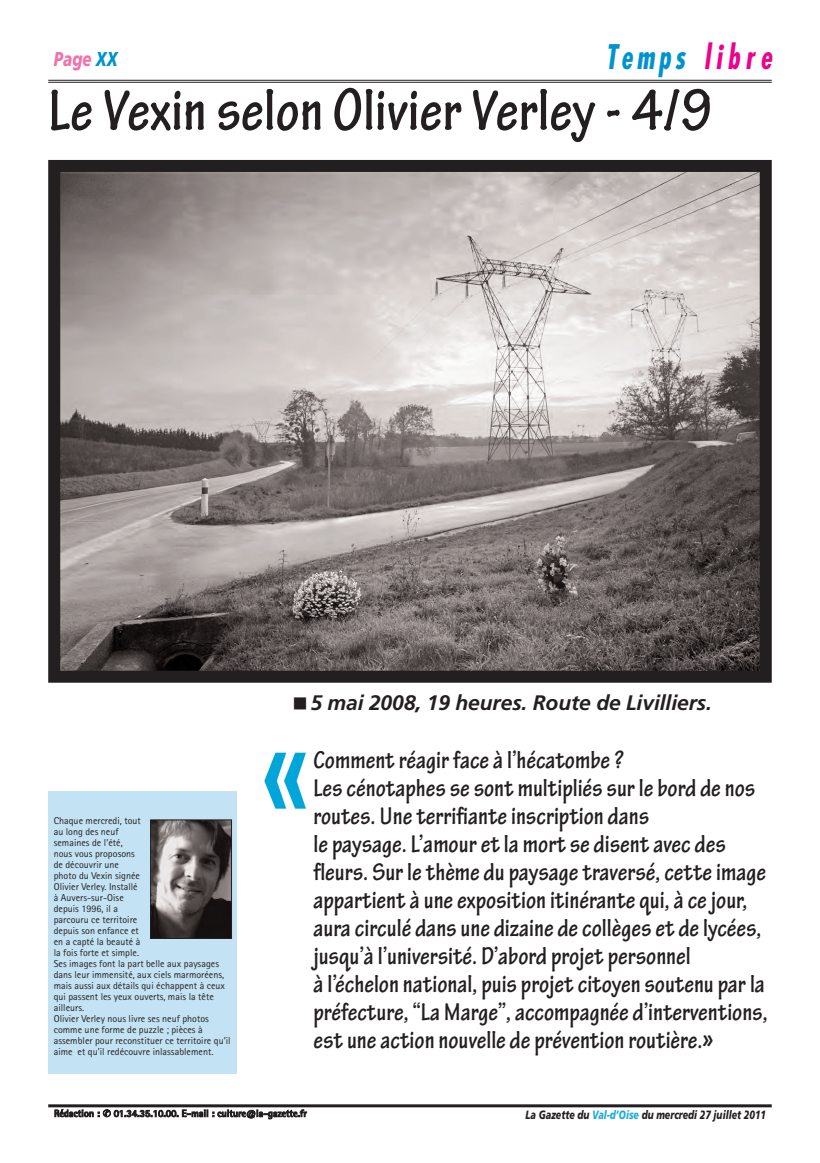
<style>
.page{position:relative;width:820px;height:1163px;background:#fff}
.page>*{position:absolute;margin:0;border:0;box-sizing:border-box;transform-origin:0 0}
.t1{font:150px "AT Rotis Sans Serif";color:#00a6da}
.t2{font:700 condensed 62px "Tekton Pro";color:#231f20}
.t3{font:700 condensed 33px "Futura";color:#0093d0;scale:.85 1}
.t4{font:700 condensed 26px/28px "Tekton Pro";color:#231f20}
.t5{font:italic 700 21px "Frutiger";letter-spacing:-.005em;color:#231f20}
.t6{font:italic 900 20px "Frutiger";letter-spacing:.005em;color:#f171ab;scale:.75 1}
.t7{font:italic 900 12px "Frutiger";letter-spacing:.005em;color:#231f20;scale:.75 1}
.t8{font:10px/11px "AT Rotis Sans Serif";color:#231f20}
.t9{font:700 10px "AT Rotis Sans Serif";color:#231f20}
.s1{color:#0093d0}
.s2{color:#ed028c}
.s3{color:#1baadc}
</style>
<div class="page">
<hr style="left:48px;top:1104px;width:723px;height:3px;background:#231f20">
<hr style="left:48px;top:80px;width:723px;height:1px;background:#231f20">
<hr style="left:48px;top:82px;width:723px;height:1px;background:#231f20">
<img style="left:61px;top:173px;width:697px;height:496px">
<div style="left:48px;top:160px;width:723px;height:522px;border:12px solid #231f20"></div>
<div style="left:48px;top:791px;width:189px;height:282px;background:#c3e2f3"></div>
<img style="left:152px;top:821px;width:78px;height:115px">
<div style="left:150px;top:819px;width:82px;height:119px;border:1px solid #231f20"></div>
<p class="t6" style="left:54px;top:51px;width:86px">Page <span class="s1">XX</span></p>
<p class="t3" style="left:605px;top:43px;width:202px">Temps <span class="s2">libre</span></p>
<p class="t2" style="left:48px;top:89px;width:665px">Le Vexin selon Olivier Verley - 4/9</p>
<p class="t8" style="left:54px;top:815px;width:178px">Chaque mercredi, tout<br>au long des neuf<br>semaines de l’été,<br>nous vous proposons<br>de découvrir une<br>photo du Vexin signée<br>Olivier Verley. Installé<br>à Auvers-sur-Oise<br>depuis 1996, il a<br>parcouru ce territoire<br>depuis son enfance et<br>en a capté la beauté à<br>la fois forte et simple.<br>Ses images font la part belle aux paysages dans leur immensité, aux ciels marmoréens, mais aussi aux détails qui échappent à ceux qui passent les yeux ouverts, mais la tête ailleurs.<br>Olivier Verley nous livre ses neuf photos comme une forme de puzzle ; pièces à assembler pour reconstituer ce territoire qu’il aime et qu’il redécouvre inlassablement.</p>
<p class="t5" style="left:310px;top:693px;width:403px">5 mai 2008, 19 heures. Route de Livilliers.</p>
<p class="t1" style="left:259px;top:710px;width:54px">«</p>
<p class="t4" style="left:313px;top:747px;width:455px">Comment réagir face à l’hécatombe ?<br>Les cénotaphes se sont multipliés sur le bord de nos routes. Une terrifiante inscription dans<br>le paysage. L’amour et la mort se disent avec des fleurs. Sur le thème du paysage traversé, cette image appartient à une exposition itinérante qui, à ce jour, aura circulé dans une dizaine de collèges et de lycées, jusqu’à l’université. D’abord projet personnel<br>à l’échelon national, puis projet citoyen soutenu par la préfecture, “La Marge”, accompagnée d’interventions, est une action nouvelle de prévention routière.»</p>
<p class="t9" style="left:54px;top:1109px;width:254px">Rédaction : ✆ 01.34.35.10.00. E-mail : culture@la-gazette.fr</p>
<p class="t7" style="left:525px;top:1109px;width:322px">La Gazette du <span class="s3">Val-d’Oise</span> du mercredi 27 juillet 2011</p>
</div>
